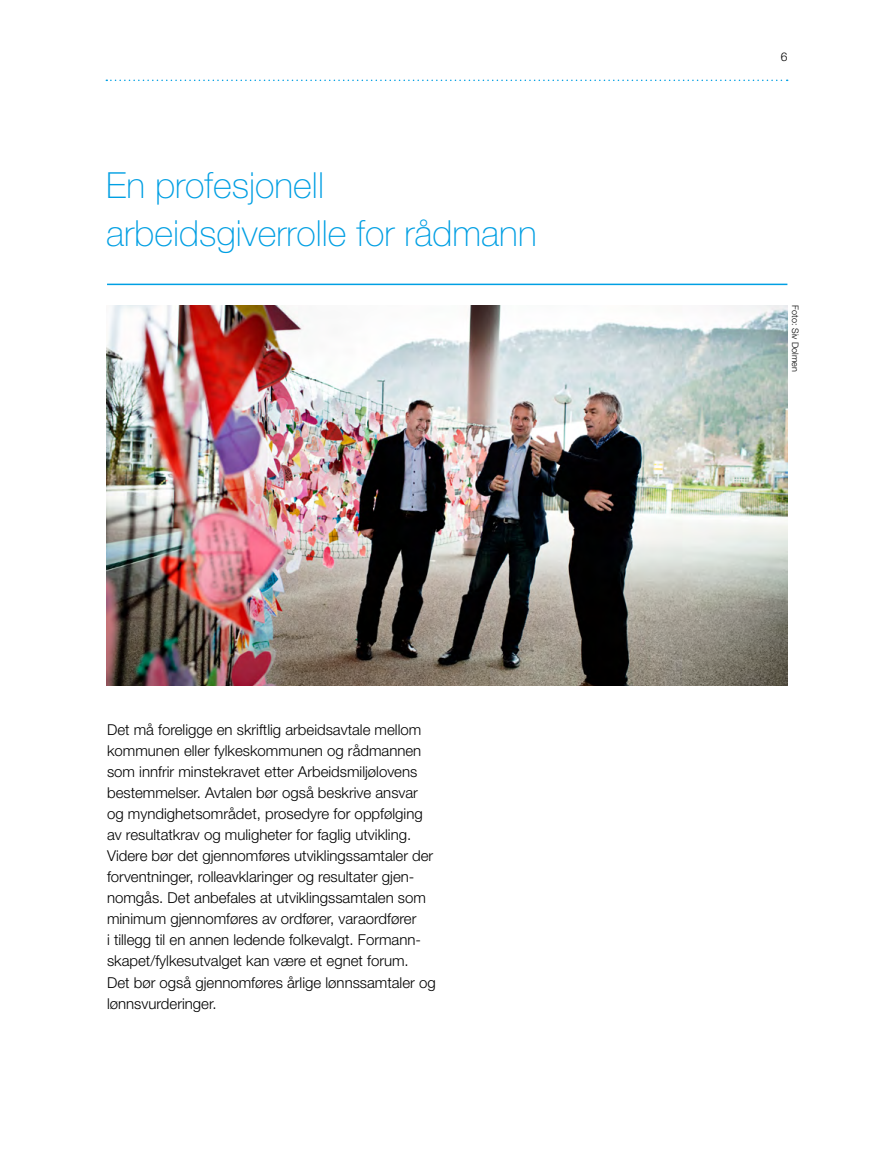
<style>
.page{position:relative;width:893px;height:1149px;background:#fff}
.page>*{position:absolute;margin:0;border:0;box-sizing:border-box;transform-origin:0 0}
.t1{font:100 36px/48px "Helvetica Neue";color:#009fe3}
.t2{font:300 15px/21px "Helvetica Neue";color:#000}
.t3{font:300 12px "Helvetica Neue";color:#000}
.t4{font:300 9px "Helvetica Neue";color:#000}
</style>
<div class="page">
<svg style="left:106px;top:80px;width:682px;height:1px"></svg>
<hr style="left:107px;top:283px;width:680px;height:2px;background:#009fe3">
<img style="left:106px;top:305px;width:681px;height:380px">
<h1 class="t1" style="left:106px;top:161px;width:432px">En profesjonell arbeidsgiverrolle for rådmann</h1>
<p class="t2" style="left:107px;top:718px;width:330px">Det må foreligge en skriftlig arbeidsavtale mellom kommunen eller fylkeskommunen og rådmannen som innfrir minstekravet etter Arbeidsmiljølovens bestemmelser. Avtalen bør også beskrive ansvar og myndighetsområdet, prosedyre for oppfølging av resultatkrav og muligheter for faglig utvikling.<br>Videre bør det gjennomføres utviklingssamtaler der forventninger, rolleavklaringer og resultater gjen&shy;nomgås. Det anbefales at utviklingssamtalen som minimum gjennomføres av ordfører, varaordfører<br>i tillegg til en annen ledende folkevalgt. Formann&shy;skapet/fylkesutvalget kan være et egnet forum.<br>Det bør også gjennomføres årlige lønnssamtaler og lønnsvurderinger.</p>
<p class="t3" style="left:781px;top:49px;width:8px">6</p>
<p class="t4" style="left:801px;top:305px;width:68px;rotate:90deg">Foto: Siv Dolmen</p>
</div>
